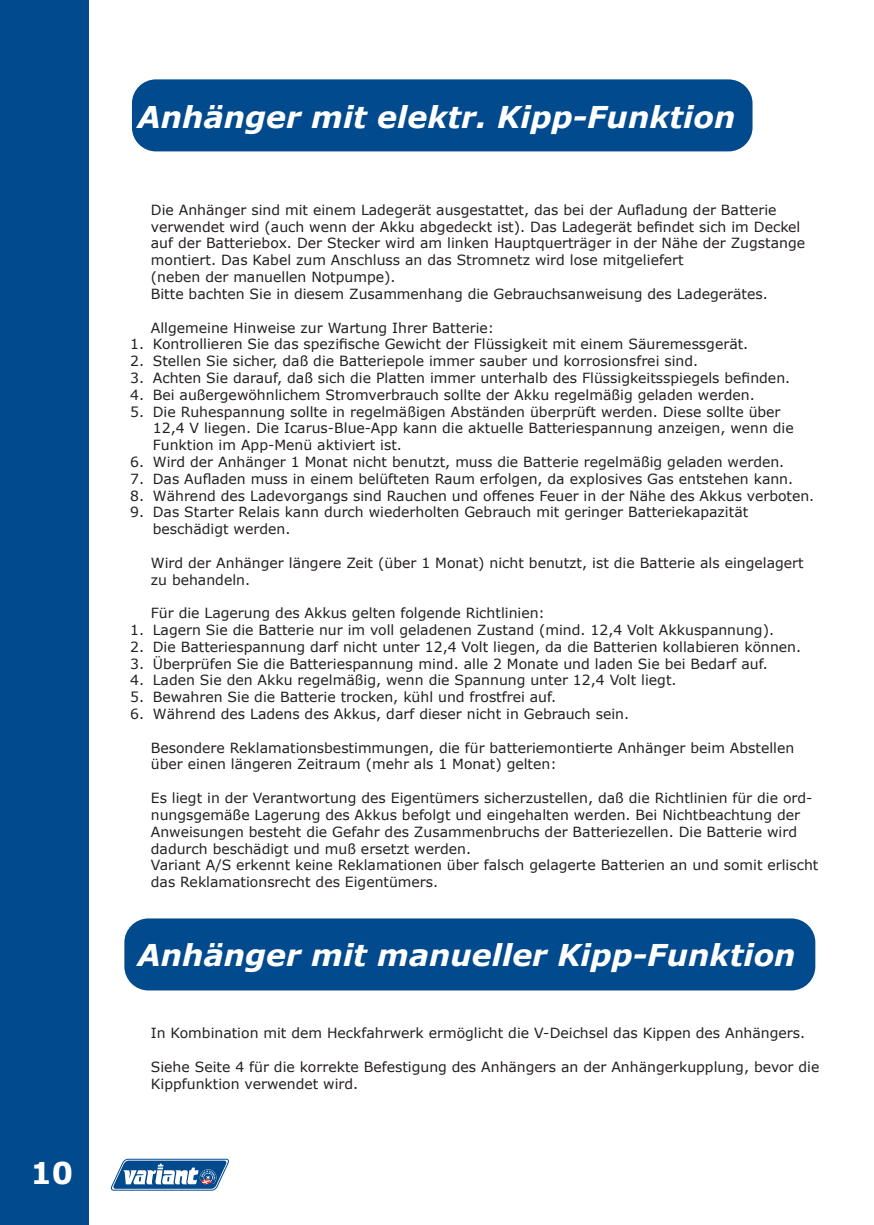
<style>
.page{position:relative;width:874px;height:1225px;background:#fff}
.page>*{position:absolute;margin:0;border:0;box-sizing:border-box;transform-origin:0 0}
.t1{font:italic 700 30px "Verdana";color:#fff}
.t2{font:700 30px "Verdana";color:#fff}
.t3{font:14px/16.8px "Verdana";color:#231f20}
</style>
<div class="page">
<div style="left:0;top:0;width:88px;height:1225px;background:#004a8d"></div>
<svg style="left:111px;top:1158px;width:118px;height:32px"></svg>
<div style="left:132px;top:79px;width:620px;height:72px;background:#004a8d;border-radius:24px"></div>
<div style="left:124px;top:918px;width:690px;height:72px;background:#004a8d;border-radius:24px"></div>
<p class="t2" style="left:30px;top:1152px;width:44px">10</p>
<p class="t1" style="left:137px;top:96px;width:599px">Anhänger mit elektr. Kipp-Funktion</p>
<p class="t3" style="left:151px;top:201px;width:655px">Die Anhänger sind mit einem Ladegerät ausgestattet, das bei der Aufladung der Batterie verwendet wird (auch wenn der Akku abgedeckt ist). Das Ladegerät befindet sich im Deckel auf der Batteriebox. Der Stecker wird am linken Hauptquerträger in der Nähe der Zugstange montiert. Das Kabel zum Anschluss an das Stromnetz wird lose mitgeliefert<br>(neben der manuellen Notpumpe).</p>
<p class="t3" style="left:151px;top:285px;width:618px">Bitte bachten Sie in diesem Zusammenhang die Gebrauchsanweisung des Ladegerätes.</p>
<p class="t3" style="left:151px;top:319px;width:345px">Allgemeine Hinweise zur Wartung Ihrer Batterie:</p>
<p class="t3" style="left:130px;top:336px;width:619px">1. Kontrollieren Sie das spezifische Gewicht der Flüssigkeit mit einem Säuremessgerät.</p>
<p class="t3" style="left:130px;top:352px;width:569px">2. Stellen Sie sicher, daß die Batteriepole immer sauber und korrosionsfrei sind.</p>
<p class="t3" style="left:130px;top:369px;width:661px">3. Achten Sie darauf, daß sich die Platten immer unterhalb des Flüssigkeitsspiegels befinden.</p>
<p class="t3" style="left:130px;top:386px;width:625px">4. Bei außergewöhnlichem Stromverbrauch sollte der Akku regelmäßig geladen werden.</p>
<p class="t3" style="left:153px;top:403px;width:642px;text-indent:-23px">5. Die Ruhespannung sollte in regelmäßigen Abständen überprüft werden. Diese sollte über<br>12,4 V liegen. Die Icarus-Blue-App kann die aktuelle Batteriespannung anzeigen, wenn die<br>Funktion im App-Menü aktiviert ist.</p>
<p class="t3" style="left:130px;top:453px;width:655px">6. Wird der Anhänger 1 Monat nicht benutzt, muss die Batterie regelmäßig geladen werden.</p>
<p class="t3" style="left:130px;top:470px;width:664px">7. Das Aufladen muss in einem belüfteten Raum erfolgen, da explosives Gas entstehen kann.</p>
<p class="t3" style="left:130px;top:487px;width:685px">8. Während des Ladevorgangs sind Rauchen und offenes Feuer in der Nähe des Akkus verboten.</p>
<p class="t3" style="left:153px;top:504px;width:596px;text-indent:-23px">9. Das Starter Relais kann durch wiederholten Gebrauch mit geringer Batteriekapazität beschädigt werden.</p>
<p class="t3" style="left:151px;top:554px;width:654px">Wird der Anhänger längere Zeit (über 1 Monat) nicht benutzt, ist die Batterie als eingelagert zu behandeln.</p>
<p class="t3" style="left:151px;top:604px;width:395px">Für die Lagerung des Akkus gelten folgende Richtlinien:</p>
<p class="t3" style="left:130px;top:621px;width:645px">1. Lagern Sie die Batterie nur im voll geladenen Zustand (mind. 12,4 Volt Akkuspannung).</p>
<p class="t3" style="left:130px;top:638px;width:672px">2. Die Batteriespannung darf nicht unter 12,4 Volt liegen, da die Batterien kollabieren können.</p>
<p class="t3" style="left:130px;top:655px;width:638px">3. Überprüfen Sie die Batteriespannung mind. alle 2 Monate und laden Sie bei Bedarf auf.</p>
<p class="t3" style="left:130px;top:672px;width:547px">4. Laden Sie den Akku regelmäßig, wenn die Spannung unter 12,4 Volt liegt.</p>
<p class="t3" style="left:130px;top:688px;width:427px">5. Bewahren Sie die Batterie trocken, kühl und frostfrei auf.</p>
<p class="t3" style="left:130px;top:705px;width:500px">6. Während des Ladens des Akkus, darf dieser nicht in Gebrauch sein.</p>
<p class="t3" style="left:151px;top:739px;width:644px">Besondere Reklamationsbestimmungen, die für batteriemontierte Anhänger beim Abstellen über einen längeren Zeitraum (mehr als 1 Monat) gelten:</p>
<p class="t3" style="left:151px;top:789px;width:663px">Es liegt in der Verantwortung des Eigentümers sicherzustellen, daß die Richtlinien für die ord&shy;nungsgemäße Lagerung des Akkus befolgt und eingehalten werden. Bei Nichtbeachtung der Anweisungen besteht die Gefahr des Zusammenbruchs der Batteriezellen. Die Batterie wird dadurch beschädigt und muß ersetzt werden.</p>
<p class="t3" style="left:151px;top:856px;width:668px">Variant A/S erkennt keine Reklamationen über falsch gelagerte Batterien an und somit erlischt das Reklamationsrecht des Eigentümers.</p>
<p class="t1" style="left:137px;top:934px;width:659px">Anhänger mit manueller Kipp-Funktion</p>
<p class="t3" style="left:151px;top:1024px;width:655px">In Kombination mit dem Heckfahrwerk ermöglicht die V-Deichsel das Kippen des Anhängers.</p>
<p class="t3" style="left:151px;top:1058px;width:669px">Siehe Seite 4 für die korrekte Befestigung des Anhängers an der Anhängerkupplung, bevor die<br>Kippfunktion verwendet wird.</p>
</div>
